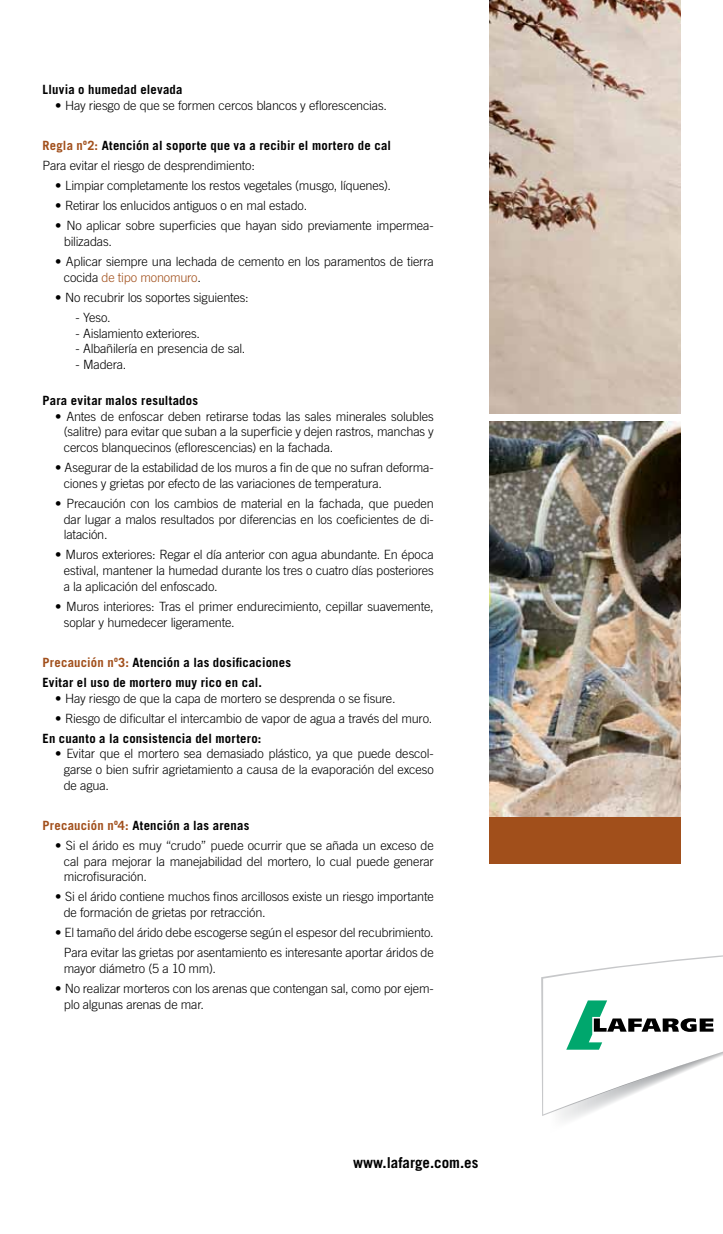
<style>
.page{position:relative;width:723px;height:1234px;background:#fff}
.page>*{position:absolute;margin:0;border:0;box-sizing:border-box;transform-origin:0 0}
.t1{font:700 15px "Trade Gothic LT Std";color:#000}
.t2{font:300 12.75px/15.8px "Trade Gothic LT Std";letter-spacing:-.015em;color:#000}
.t3{font:700 12.75px/20px "Trade Gothic LT Std";letter-spacing:.015em;color:#000}
.s1{color:#a14f1b}
.s2{font-weight:300}
</style>
<div class="page">
<img style="left:489px;top:0;width:191px;height:413px">
<svg style="left:541px;top:955px;width:182px;height:165px"></svg>
<img style="left:489px;top:421px;width:191px;height:395px">
<div style="left:489px;top:816px;width:191px;height:47px;background:#a14f1b"></div>
<p class="t3" style="left:43px;top:80px;width:141px">Lluvia o humedad elevada</p>
<p class="t2" style="left:55px;top:97px;width:333px">• Hay riesgo de que se formen cercos blancos y eflorescencias.</p>
<p class="t3" style="left:43px;top:135px;width:350px"><span class="s1">Regla nº2:</span> Atención al soporte que va a recibir el mortero de cal<br><span class="s2">Para evitar el riesgo de desprendimiento:</span></p>
<p class="t2" style="left:55px;top:177px;width:337px">• Limpiar completamente los restos vegetales (musgo, líquenes).</p>
<p class="t2" style="left:55px;top:197px;width:253px">• Retirar los enlucidos antiguos o en mal estado.</p>
<p class="t2" style="left:64px;top:217px;width:371px;text-indent:-9px">• No aplicar sobre superficies que hayan sido previamente impermea&shy;bilizadas.</p>
<p class="t2" style="left:64px;top:253px;width:371px;text-indent:-9px">• Aplicar siempre una lechada de cemento en los paramentos de tierra cocida <span class="s1">de tipo monomuro</span>.</p>
<p class="t2" style="left:55px;top:289px;width:195px">• No recubrir los soportes siguientes:</p>
<p class="t2" style="left:76px;top:309px;width:37px">- Yeso.</p>
<p class="t2" style="left:76px;top:325px;width:126px">- Aislamiento exteriores.</p>
<p class="t2" style="left:76px;top:340px;width:171px">- Albañilería en presencia de sal.</p>
<p class="t2" style="left:76px;top:356px;width:52px">- Madera.</p>
<p class="t3" style="left:43px;top:390px;width:157px">Para evitar malos resultados</p>
<p class="t2" style="left:64px;top:408px;width:371px;text-align:justify;text-indent:-9px">• Antes de enfoscar deben retirarse todas las sales minerales solubles (salitre) para evitar que suban a la superficie y dejen rastros, manchas y cercos blanquecinos (eflorescencias) en la fachada.</p>
<p class="t2" style="left:64px;top:459px;width:371px;text-indent:-9px">• Asegurar de la estabilidad de los muros a fin de que no sufran deforma&shy;ciones y grietas por efecto de las variaciones de temperatura.</p>
<p class="t2" style="left:64px;top:495px;width:371px;text-align:justify;text-indent:-9px">• Precaución con los cambios de material en la fachada, que pueden dar lugar a malos resultados por diferencias en los coeficientes de di&shy;latación.</p>
<p class="t2" style="left:64px;top:546px;width:371px;text-align:justify;text-indent:-9px">• Muros exteriores: Regar el día anterior con agua abundante. En época estival, mantener la humedad durante los tres o cuatro días posteriores a la aplicación del enfoscado.</p>
<p class="t2" style="left:64px;top:598px;width:371px;text-indent:-9px">• Muros interiores: Tras el primer endurecimiento, cepillar suavemente, soplar y humedecer ligeramente.</p>
<p class="t3" style="left:43px;top:652px;width:250px"><span class="s1">Precaución nº3:</span> Atención a las dosificaciones<br>Evitar el uso de mortero muy rico en cal.</p>
<p class="t2" style="left:55px;top:689px;width:342px">• Hay riesgo de que la capa de mortero se desprenda o se fisure.</p>
<p class="t2" style="left:55px;top:709px;width:378px">• Riesgo de dificultar el intercambio de vapor de agua a través del muro.</p>
<p class="t3" style="left:43px;top:727px;width:220px">En cuanto a la consistencia del mortero:</p>
<p class="t2" style="left:64px;top:745px;width:371px;text-align:justify;text-indent:-9px">• Evitar que el mortero sea demasiado plástico, ya que puede descol&shy;garse o bien sufrir agrietamiento a causa de la evaporación del exceso de agua.</p>
<p class="t3" style="left:43px;top:815px;width:208px"><span class="s1">Precaución nº4:</span> Atención a las arenas</p>
<p class="t2" style="left:64px;top:837px;width:371px;text-align:justify;text-indent:-9px">• Si el árido es muy “crudo” puede ocurrir que se añada un exceso de cal para mejorar la manejabilidad del mortero, lo cual puede generar microfisuración.</p>
<p class="t2" style="left:64px;top:888px;width:371px;text-indent:-9px">• Si el árido contiene muchos finos arcillosos existe un riesgo importante de formación de grietas por retracción.</p>
<p class="t2" style="left:55px;top:922px;width:380px;line-height:20px;text-align:right">• El tamaño del árido debe escogerse según el espesor del recubrimiento.<br>Para evitar las grietas por asentamiento es interesante aportar áridos de</p>
<p class="t2" style="left:64px;top:960px;width:154px">mayor diámetro (5 a 10 mm).</p>
<p class="t2" style="left:64px;top:980px;width:371px;text-indent:-9px">• No realizar morteros con los arenas que contengan sal, como por ejem&shy;plo algunas arenas de mar.</p>
<p class="t1" style="left:353px;top:1153px;width:127px">www.lafarge.com.es</p>
</div>
